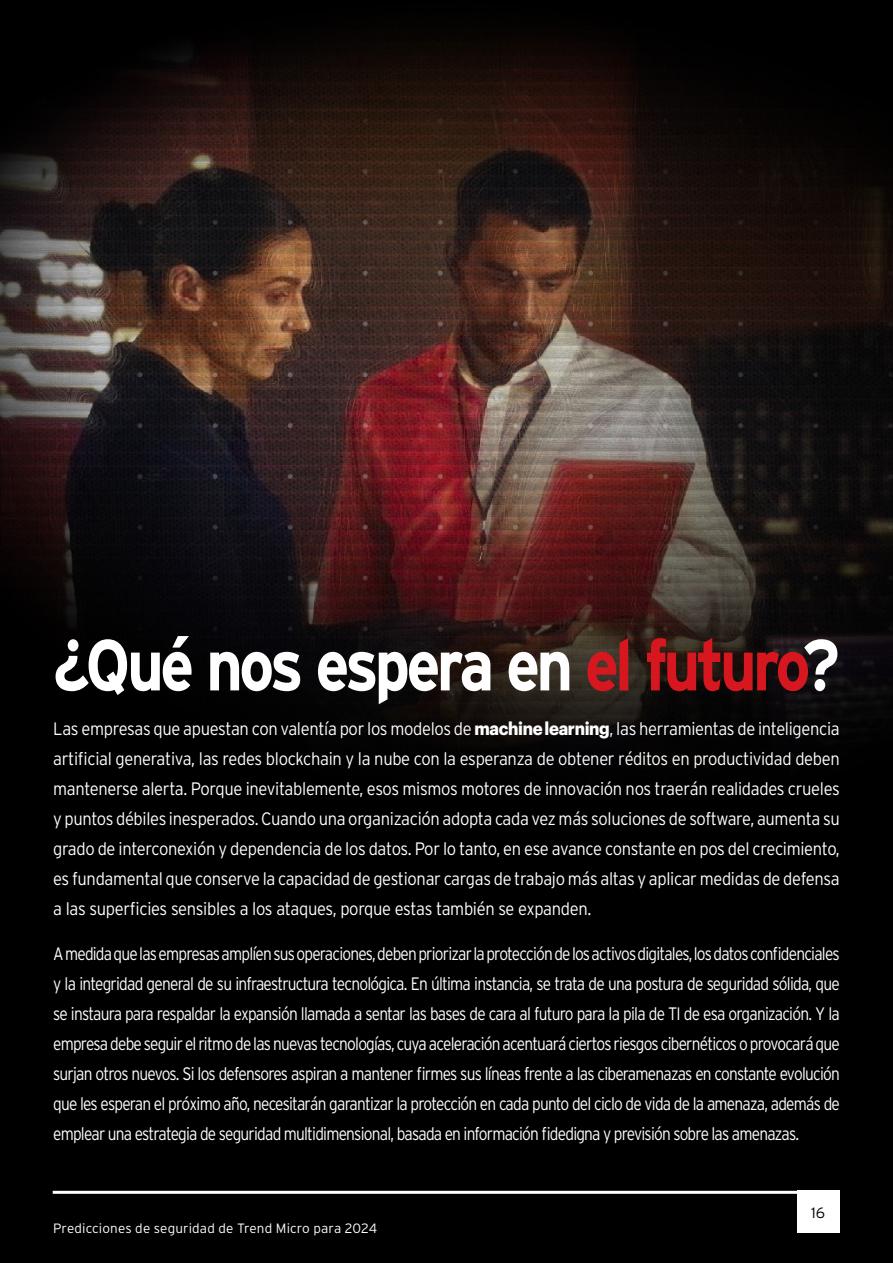
<style>
.page{position:relative;width:893px;height:1263px;background:#000}
.page>*{position:absolute;margin:0;border:0;box-sizing:border-box;transform-origin:0 0}
.H1_Section_Header{font:700 72px "Interstate";letter-spacing:-.065em;color:#fff;scale:.88 1}
.Body_Text_Section{font:300 18px/30px "Interstate";letter-spacing:-.05em;color:#fff;text-align:justify;scale:.86 1}
.Body_Text_Section-2{font:300 18px/30px "Interstate";letter-spacing:-.05em;color:#fff;text-align:justify;scale:.92 1}
.t1{font:300 15px "Interstate";color:#000}
.t2{font:300 13.5px "Interstate";letter-spacing:.01em;color:#fff}
.s1{color:#d7171f}
.s2{font-family:"Graphik LC";font-weight:700}
</style>
<div class="page">
<img style="left:0;top:36px;width:893px;height:711px">
<div style="left:797px;top:1191px;width:42px;height:42px;background:#fff"></div>
<hr style="left:53px;top:1191px;width:786px;height:3px;background:#fff">
<p class="H1_Section_Header" style="left:53px;top:621px;width:895px">¿Qué nos espera en <span class="s1">el futuro</span>?</p>
<p class="Body_Text_Section-2" style="left:53px;top:714px;width:857px">Las empresas que apuestan con valentía por los modelos de <span class="s2">machine learning</span>, las herramientas de inteligencia artificial generativa, las redes blockchain y la nube con la esperanza de obtener réditos en productividad deben mantenerse alerta. Porque inevitablemente, esos mismos motores de innovación nos traerán realidades crueles y puntos débiles inesperados. Cuando una organización adopta cada vez más soluciones de software, aumenta su grado de interconexión y dependencia de los datos. Por lo tanto, en ese avance constante en pos del crecimiento, es fundamental que conserve la capacidad de gestionar cargas de trabajo más altas y aplicar medidas de defensa a las superficies sensibles a los ataques, porque estas también se expanden.</p>
<p class="Body_Text_Section" style="left:53px;top:939px;width:916px">A medida que las empresas amplíen sus operaciones, deben priorizar la protección de los activos digitales, los datos confidenciales y la integridad general de su infraestructura tecnológica. En última instancia, se trata de una postura de seguridad sólida, que se instaura para respaldar la expansión llamada a sentar las bases de cara al futuro para la pila de TI de esa organización. Y la empresa debe seguir el ritmo de las nuevas tecnologías, cuya aceleración acentuará ciertos riesgos cibernéticos o provocará que surjan otros nuevos. Si los defensores aspiran a mantener firmes sus líneas frente a las ciberamenazas en constante evolución que les esperan el próximo año, necesitarán garantizar la protección en cada punto del ciclo de vida de la amenaza, además de emplear una estrategia de seguridad multidimensional, basada en información fidedigna y previsión sobre las amenazas.</p>
<p class="t2" style="left:53px;top:1220px;width:326px">Predicciones de seguridad de Trend Micro para 2024</p>
<p class="t1" style="left:811px;top:1203px;width:15px">16</p>
</div>
